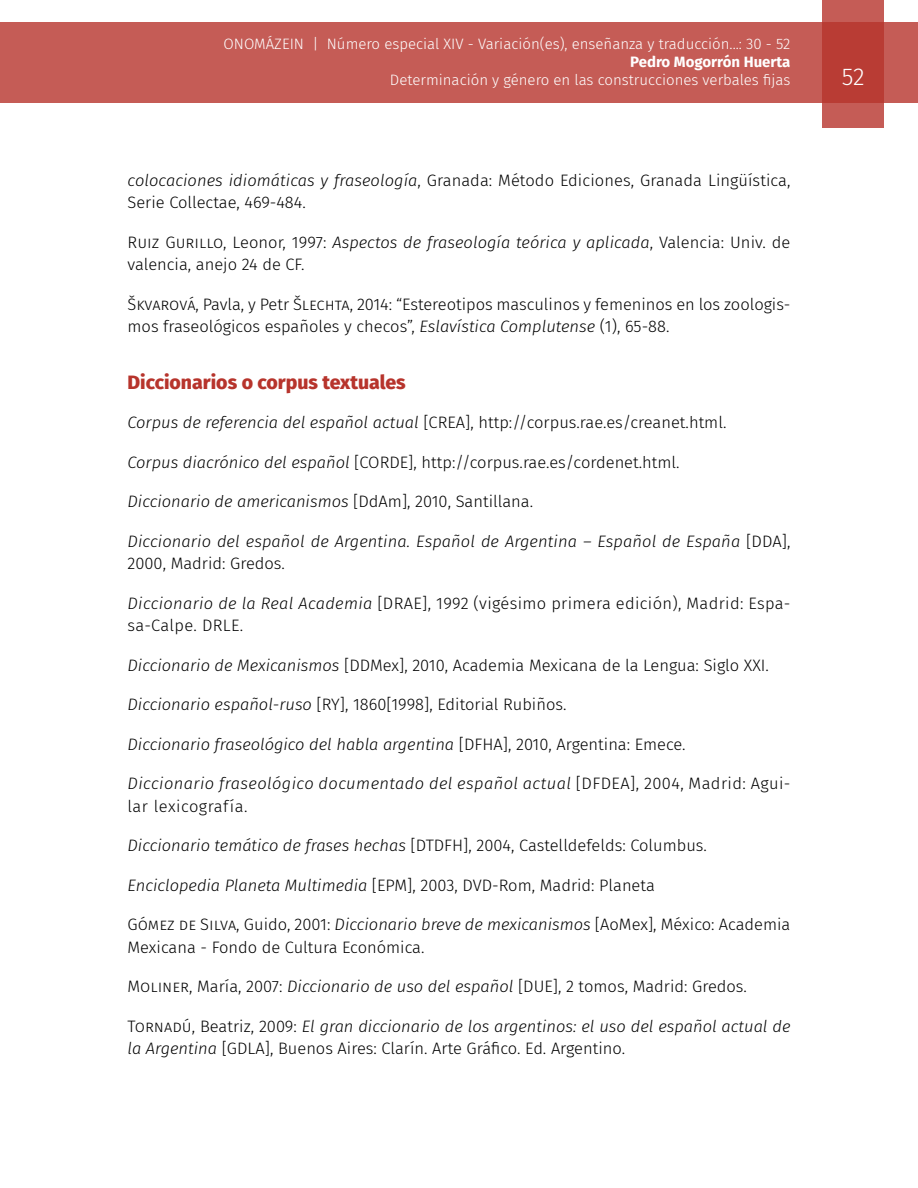
<style>
.page{position:relative;width:918px;height:1188px;background:#fff}
.page>*{position:absolute;margin:0;border:0;box-sizing:border-box;transform-origin:0 0}
.t1{font:300 24px "Fira Sans";color:#fff}
.t2{font:800 19.5px "Fira Sans";color:#b7342c}
.t3{font:300 16.5px/22.5px "Fira Sans";color:#000}
.t4{font:italic 300 16.5px/22.5px "Fira Sans";letter-spacing:.005em;color:#000}
.t5{font:italic 300 16.5px/22.5px "Fira Sans";letter-spacing:.025em;color:#000}
.t6{font:300 16.5px/22.5px "Fira Sans";letter-spacing:.02em;color:#000}
.t7{font:300 15px "Fira Sans";color:#fff}
.t8{font:700 15px "Fira Sans";color:#fff}
.s1{font-style:italic}
.s2{font-style:normal}
</style>
<div class="page">
<div style="left:0;top:23px;width:918px;height:80px;background:#c55c56"></div>
<svg style="left:822px;top:0;width:62px;height:128px;fill:#b93c34"></svg>
<p class="t7" style="left:224px;top:34px;width:568px">ONOMÁZEIN | Número especial XIV - Variación(es), enseñanza y traducción...: 30 - 52</p>
<p class="t8" style="left:630px;top:50px;width:162px">Pedro Mogorrón Huerta</p>
<p class="t7" style="left:390px;top:70px;width:402px">Determinación y género en las construcciones verbales fijas</p>
<h1 class="t1" style="left:842px;top:60px;width:24px">52</h1>
<p class="t3" style="left:128px;top:168px;width:665px"><span class="s1">colocaciones idiomáticas y fraseología</span>, Granada: Método Ediciones, Granada Lingüística,<br>Serie Collectae, 469-484.</p>
<p class="t3" style="left:128px;top:230px;width:664px">Ruiz Gurillo, Leonor, 1997: <span class="s1">Aspectos de fraseología teórica y aplicada</span>, Valencia: Univ. de valencia, anejo 24 de CF.</p>
<p class="t3" style="left:128px;top:292px;width:664px">Škvarová, Pavla, y Petr Šlechta, 2014: “Estereotipos masculinos y femeninos en los zoologis&shy;mos fraseológicos españoles y checos”, <span class="s1">Eslavística Complutense</span> (1), 65-88.</p>
<p class="t2" style="left:128px;top:365px;width:280px">Diccionarios o corpus textuales</p>
<p class="t3" style="left:128px;top:411px;width:600px"><span class="s1">Corpus de referencia del español actual</span> [CREA], http://corpus.rae.es/creanet.html.</p>
<p class="t3" style="left:128px;top:450px;width:554px"><span class="s1">Corpus diacrónico del español</span> [CORDE], http://corpus.rae.es/cordenet.html.</p>
<p class="t4" style="left:128px;top:490px;width:407px">Diccionario de americanismos <span class="s2">[DdAm], 2010, Santillana.</span></p>
<p class="t4" style="left:128px;top:530px;width:665px">Diccionario del español de Argentina. Español de Argentina – Español de España <span class="s2">[DDA],<br>2000, Madrid: Gredos.</span></p>
<p class="t6" style="left:128px;top:591px;width:664px"><span class="s1">Diccionario de la Real Academia</span> [DRAE], 1992 (vigésimo primera edición), Madrid: Espa&shy;sa-Calpe. DRLE.</p>
<p class="t3" style="left:128px;top:653px;width:643px"><span class="s1">Diccionario de Mexicanismos</span> [DDMex], 2010, Academia Mexicana de la Lengua: Siglo XXI.</p>
<p class="t3" style="left:128px;top:693px;width:440px"><span class="s1">Diccionario español-ruso</span> [RY], 1860[1998], Editorial Rubiños.</p>
<p class="t4" style="left:128px;top:733px;width:560px">Diccionario fraseológico del habla argentina <span class="s2">[DFHA], 2010, Argentina: Emece.</span></p>
<p class="t5" style="left:128px;top:772px;width:665px">Diccionario fraseológico documentado del español actual <span class="s2">[DFDEA], 2004, Madrid: Agui&shy;lar lexicografía.</span></p>
<p class="t3" style="left:128px;top:834px;width:581px"><span class="s1">Diccionario temático de frases hechas</span> [DTDFH], 2004, Castelldefelds: Columbus.</p>
<p class="t3" style="left:128px;top:873px;width:529px"><span class="s1">Enciclopedia Planeta Multimedia</span> [EPM], 2003, DVD-Rom, Madrid: Planeta</p>
<p class="t3" style="left:128px;top:913px;width:664px">Gómez de Silva, Guido, 2001: <span class="s1">Diccionario breve de mexicanismos</span> [AoMex], México: Academia<br>Mexicana - Fondo de Cultura Económica.</p>
<p class="t3" style="left:128px;top:975px;width:621px">Moliner, María, 2007: <span class="s1">Diccionario de uso del español</span> [DUE], 2 tomos, Madrid: Gredos.</p>
<p class="t3" style="left:128px;top:1014px;width:664px">Tornadú, Beatriz, 2009: <span class="s1">El gran diccionario de los argentinos: el uso del español actual de la Argentina</span> [GDLA], Buenos Aires: Clarín. Arte Gráfico. Ed. Argentino.</p>
</div>
